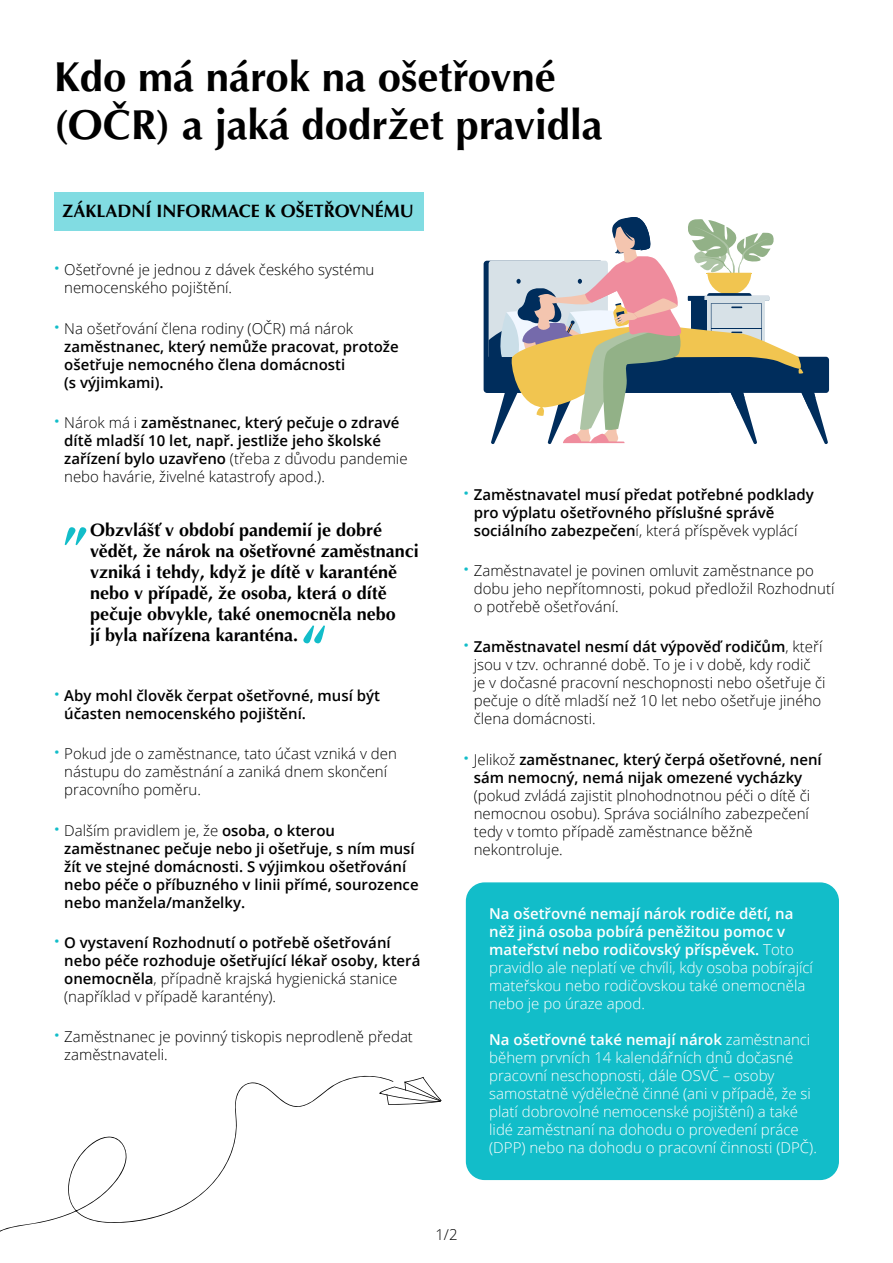
<style>
.page{position:relative;width:893px;height:1263px;background:#fff}
.page>*{position:absolute;margin:0;border:0;box-sizing:border-box;transform-origin:0 0}
.t1{font:700 52.5px "Optima LT Pro";color:#12bdc9}
.t2{font:700 42px/48px "Optima LT Pro";color:#000}
.t3{font:700 18px/21px "Optima LT Pro";color:#000}
.t4{font:600 15px/18px "Open Sans";color:#000}
.t5{font:300 15px/18px "Open Sans";color:#000}
.t6{font:300 15px/18px "Open Sans";color:#fff}
.s1{font-weight:700;font-size:19.5px;color:#12bdc9}
.s2{font-weight:300}
.s3{font-weight:600}
</style>
<div class="page">
<div style="left:467px;top:883px;width:371px;height:296px;background:#12bdc9;border-radius:18px"></div>
<div style="left:466px;top:882px;width:373px;height:298px;border:2px solid #12bdc9;border-radius:18px"></div>
<div style="left:54px;top:192px;width:369px;height:39px;background:#81dce2"></div>
<svg style="left:484px;top:261px;width:119px;height:132px"></svg>
<svg style="left:489px;top:217px;width:339px;height:227px"></svg>
<svg style="left:394px;top:1077px;width:48px;height:28px"></svg>
<svg style="left:0;top:1076px;width:394px;height:156px"></svg>
<h2 class="t2" style="left:54px;top:52px;width:550px">Kdo má nárok na ošetřovné (OČR) a jaká dodržet pravidla</h2>
<p class="t3" style="left:63px;top:200px;width:353px">ZÁKLADNÍ INFORMACE K OŠETŘOVNÉMU</p>
<p class="t5" style="left:64px;top:261px;width:312px;text-indent:-10px"><span class="s1">·</span> Ošetřovné je jednou z dávek českého systému nemocenského pojištění.</p>
<p class="t4" style="left:64px;top:319px;width:336px;text-indent:-10px"><span class="s1">·</span> <span class="s2">Na ošetřování člena rodiny (OČR) má nárok </span>zaměstnanec, který nemůže pracovat, protože ošetřuje nemocného člena domácnosti<br>(s výjimkami).</p>
<p class="t4" style="left:64px;top:413px;width:345px;text-indent:-10px"><span class="s1">·</span> <span class="s2">Nárok má i</span> zaměstnanec, který pečuje o zdravé dítě mladší 10 let, např. jestliže jeho školské zařízení bylo uzavřeno <span class="s2">(třeba z důvodu pandemie nebo havárie, živelné katastrofy apod.).</span></p>
<p class="t3" style="left:90px;top:519px;width:330px">Obzvlášť v období pandemií je dobré vědět, že nárok na ošetřovné zaměstnanci vzniká i tehdy, když je dítě v karanténě nebo v případě, že osoba, která o dítě pečuje obvykle, také onemocněla nebo<br>jí byla nařízena karanténa.</p>
<h1 class="t1" style="left:64px;top:484px;width:28px">„</h1>
<h1 class="t1" style="left:302px;top:611px;width:28px">“</h1>
<p class="t4" style="left:64px;top:686px;width:317px;text-indent:-10px"><span class="s1">·</span> Aby mohl člověk čerpat ošetřovné, musí být účasten nemocenského pojištění.</p>
<p class="t5" style="left:64px;top:744px;width:334px;text-indent:-10px"><span class="s1">·</span> Pokud jde o zaměstnance, tato účast vzniká v den nástupu do zaměstnání a zaniká dnem skončení pracovního poměru.</p>
<p class="t4" style="left:64px;top:821px;width:356px;text-indent:-10px"><span class="s1">·</span> <span class="s2">Dalším pravidlem je, že</span> osoba, o kterou zaměstnanec pečuje nebo ji ošetřuje, s ním musí žít ve stejné domácnosti. S výjimkou ošetřování nebo péče o příbuzného v linii přímé, sourozence nebo manžela/manželky.</p>
<p class="t4" style="left:64px;top:933px;width:358px;text-indent:-10px"><span class="s1">·</span> O vystavení Rozhodnutí o potřebě ošetřování nebo péče rozhoduje ošetřující lékař osoby, která onemocněla<span class="s2">, případně krajská hygienická stanice (například v případě karantény).</span></p>
<p class="t5" style="left:64px;top:1027px;width:350px;text-indent:-10px"><span class="s1">·</span> Zaměstnanec je povinný tiskopis neprodleně předat zaměstnavateli.</p>
<p class="t4" style="left:474px;top:485px;width:342px;text-indent:-10px"><span class="s1">·</span> Zaměstnavatel musí předat potřebné podklady pro výplatu ošetřovného příslušné správě sociálního zabezpečen<span class="s2">í, která příspěvek vyplácí</span></p>
<p class="t5" style="left:474px;top:561px;width:362px;text-indent:-10px"><span class="s1">·</span> Zaměstnavatel je povinen omluvit zaměstnance po dobu jeho nepřítomnosti, pokud předložil Rozhodnutí o potřebě ošetřování.</p>
<p class="t5" style="left:474px;top:637px;width:353px;text-indent:-10px"><span class="s1">·</span> <span class="s3">Zaměstnavatel nesmí dát výpověď rodičům</span>, kteří jsou v tzv. ochranné době. To je i v době, kdy rodič je v dočasné pracovní neschopnosti nebo ošetřuje či pečuje o dítě mladší než 10 let nebo ošetřuje jiného člena domácnosti.</p>
<p class="t4" style="left:474px;top:750px;width:349px;text-indent:-10px"><span class="s1">·</span> <span class="s2">Jelikož</span> zaměstnanec, který čerpá ošetřovné, není sám nemocný, nemá nijak omezené vycházky</p>
<p class="t5" style="left:474px;top:786px;width:338px">(pokud zvládá zajistit plnohodnotnou péči o dítě či nemocnou osobu). Správa sociálního zabezpečení tedy v tomto případě zaměstnance běžně nekontroluje.</p>
<p class="t6" style="left:489px;top:904px;width:325px"><span class="s3">Na ošetřovné nemají nárok rodiče dětí, na něž jiná osoba pobírá peněžitou pomoc v mateřství nebo rodičovský příspěvek.</span> Toto pravidlo ale neplatí ve chvíli, kdy osoba pobírající mateřskou nebo rodičovskou také onemocněla nebo je po úraze apod.</p>
<p class="t6" style="left:489px;top:1030px;width:329px"><span class="s3">Na ošetřovné také nemají nárok</span> zaměstnanci během prvních 14 kalendářních dnů dočasné pracovní neschopnosti, dále OSVČ – osoby samostatně výdělečně činné (ani v případě, že si platí dobrovolné nemocenské pojištění) a také lidé zaměstnaní na dohodu o provedení práce (DPP) nebo na dohodu o pracovní činnosti (DPČ).</p>
<p class="t5" style="left:435px;top:1225px;width:24px">1/2</p>
</div>
